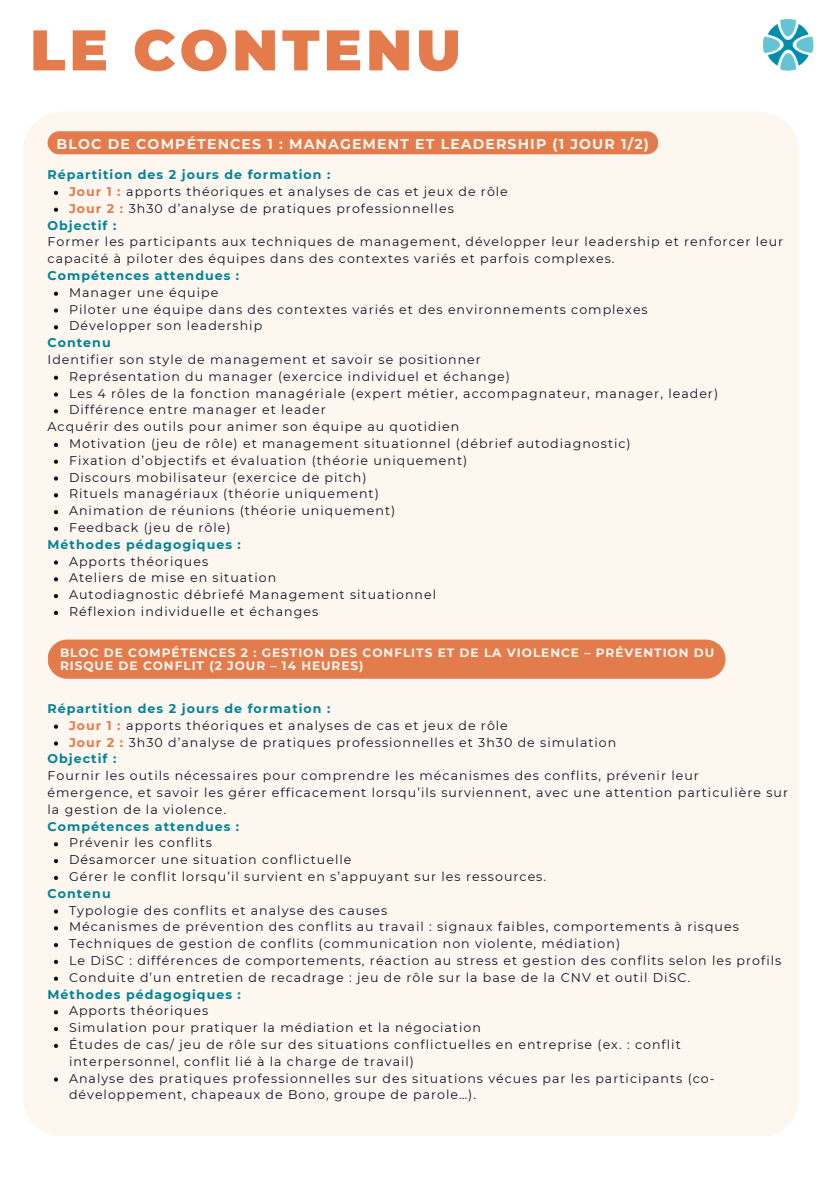
<style>
.page{position:relative;width:839px;height:1191px;background:#fff}
.page>*{position:absolute;margin:0;border:0;box-sizing:border-box;transform-origin:0 0}
.t1{font:900 57.2px "Montserrat";letter-spacing:.07em;color:#e47b4c}
.t2{font:700 14px "Montserrat";letter-spacing:.08em;color:#fdf7f0}
.t3{font:12.6px/16.8px "Montserrat";letter-spacing:.08em;color:#0e1323}
.t4{font:700 12.6px "Montserrat";letter-spacing:.08em;color:#008398}
.t5{font:700 12px/13.8px "Montserrat";letter-spacing:.08em;color:#fdf7f0}
.s1{font-weight:700;color:#e47b4c}
</style>
<div class="page">
<img style="left:763px;top:20px;width:51px;height:51px">
<div style="left:23px;top:112px;width:776px;height:1024px;background:#fdf7f0;border-radius:39px"></div>
<svg style="left:54px;top:191px;width:4px;height:4px"></svg>
<svg style="left:54px;top:208px;width:4px;height:4px"></svg>
<svg style="left:54px;top:292px;width:4px;height:4px"></svg>
<svg style="left:54px;top:308px;width:4px;height:5px"></svg>
<svg style="left:54px;top:325px;width:4px;height:4px"></svg>
<svg style="left:54px;top:376px;width:4px;height:4px"></svg>
<svg style="left:54px;top:392px;width:4px;height:5px"></svg>
<svg style="left:54px;top:409px;width:4px;height:4px"></svg>
<svg style="left:54px;top:443px;width:4px;height:4px"></svg>
<svg style="left:54px;top:460px;width:4px;height:4px"></svg>
<svg style="left:54px;top:476px;width:4px;height:5px"></svg>
<svg style="left:54px;top:493px;width:4px;height:4px"></svg>
<svg style="left:54px;top:510px;width:4px;height:4px"></svg>
<svg style="left:54px;top:527px;width:4px;height:4px"></svg>
<svg style="left:54px;top:560px;width:4px;height:5px"></svg>
<svg style="left:54px;top:577px;width:4px;height:4px"></svg>
<svg style="left:54px;top:594px;width:4px;height:4px"></svg>
<svg style="left:54px;top:611px;width:4px;height:4px"></svg>
<div style="left:48px;top:131px;width:610px;height:23px;background:#e47b4c"></div>
<svg style="left:54px;top:725px;width:4px;height:4px"></svg>
<svg style="left:54px;top:741px;width:4px;height:5px"></svg>
<svg style="left:54px;top:842px;width:4px;height:4px"></svg>
<svg style="left:54px;top:859px;width:4px;height:4px"></svg>
<svg style="left:54px;top:876px;width:4px;height:4px"></svg>
<svg style="left:54px;top:909px;width:4px;height:5px"></svg>
<svg style="left:54px;top:926px;width:4px;height:4px"></svg>
<svg style="left:54px;top:943px;width:4px;height:4px"></svg>
<svg style="left:54px;top:960px;width:4px;height:4px"></svg>
<svg style="left:54px;top:977px;width:4px;height:4px"></svg>
<svg style="left:54px;top:1010px;width:4px;height:4px"></svg>
<svg style="left:54px;top:1027px;width:4px;height:4px"></svg>
<svg style="left:54px;top:1044px;width:4px;height:4px"></svg>
<svg style="left:54px;top:1077px;width:4px;height:5px"></svg>
<div style="left:48px;top:640px;width:677px;height:39px;background:#e47b4c"></div>
<h1 class="t1" style="left:30px;top:15px;width:432px">LE CONTENU</h1>
<p class="t2" style="left:57px;top:135px;width:593px">BLOC DE COMPÉTENCES 1 : MANAGEMENT ET LEADERSHIP (1 JOUR 1/2)</p>
<h2 class="t4" style="left:48px;top:167px;width:284px">Répartition des 2 jours de formation :</h2>
<h4 class="t3" style="left:69px;top:183px;width:440px"><span class="s1">Jour 1 :</span> apports théoriques et analyses de cas et jeux de rôle</h4>
<p class="t3" style="left:69px;top:200px;width:386px"><span class="s1">Jour 2 :</span> 3h30 d’analyse de pratiques professionnelles</p>
<p class="t4" style="left:48px;top:217px;width:70px">Objectif :</p>
<p class="t3" style="left:48px;top:234px;width:737px">Former les participants aux techniques de management, développer leur leadership et renforcer leur capacité à piloter des équipes dans des contextes variés et parfois complexes.</p>
<p class="t4" style="left:48px;top:268px;width:193px">Compétences attendues :</p>
<p class="t3" style="left:69px;top:284px;width:151px">Manager une équipe</p>
<p class="t3" style="left:69px;top:301px;width:580px">Piloter une équipe dans des contextes variés et des environnements complexes</p>
<p class="t3" style="left:69px;top:318px;width:195px">Développer son leadership</p>
<p class="t4" style="left:48px;top:335px;width:65px">Contenu</p>
<p class="t3" style="left:48px;top:351px;width:435px">Identifier son style de management et savoir se positionner</p>
<p class="t3" style="left:69px;top:368px;width:442px">Représentation du manager (exercice individuel et échange)</p>
<p class="t3" style="left:69px;top:385px;width:650px">Les 4 rôles de la fonction managériale (expert métier, accompagnateur, manager, leader)</p>
<p class="t3" style="left:69px;top:402px;width:258px">Différence entre manager et leader</p>
<p class="t3" style="left:48px;top:418px;width:413px">Acquérir des outils pour animer son équipe au quotidien</p>
<p class="t3" style="left:69px;top:435px;width:563px">Motivation (jeu de rôle) et management situationnel (débrief autodiagnostic)</p>
<p class="t3" style="left:69px;top:452px;width:400px">Fixation d’objectifs et évaluation (théorie uniquement)</p>
<p class="t3" style="left:69px;top:469px;width:299px">Discours mobilisateur (exercice de pitch)</p>
<p class="t3" style="left:69px;top:486px;width:311px">Rituels managériaux (théorie uniquement)</p>
<p class="t3" style="left:69px;top:502px;width:328px">Animation de réunions (théorie uniquement)</p>
<p class="t3" style="left:69px;top:519px;width:163px">Feedback (jeu de rôle)</p>
<p class="t4" style="left:48px;top:537px;width:195px">Méthodes pédagogiques :</p>
<h4 class="t3" style="left:69px;top:553px;width:141px">Apports théoriques</h4>
<p class="t3" style="left:69px;top:570px;width:209px">Ateliers de mise en situation</p>
<p class="t3" style="left:69px;top:586px;width:368px">Autodiagnostic débriefé Management situationnel</p>
<p class="t3" style="left:69px;top:603px;width:251px">Réflexion individuelle et échanges</p>
<p class="t5" style="left:60px;top:646px;width:655px">BLOC DE COMPÉTENCES 2 : GESTION DES CONFLITS ET DE LA VIOLENCE – PRÉVENTION DU<br>RISQUE DE CONFLIT (2 JOUR – 14 HEURES)</p>
<h3 class="t4" style="left:48px;top:701px;width:284px">Répartition des 2 jours de formation :</h3>
<h4 class="t3" style="left:69px;top:717px;width:440px"><span class="s1">Jour 1 :</span> apports théoriques et analyses de cas et jeux de rôle</h4>
<p class="t3" style="left:69px;top:734px;width:549px"><span class="s1">Jour 2 :</span> 3h30 d’analyse de pratiques professionnelles et 3h30 de simulation</p>
<p class="t4" style="left:48px;top:751px;width:70px">Objectif :</p>
<p class="t3" style="left:48px;top:767px;width:742px">Fournir les outils nécessaires pour comprendre les mécanismes des conflits, prévenir leur<br>émergence, et savoir les gérer efficacement lorsqu’ils surviennent, avec une attention particulière sur la gestion de la violence.</p>
<p class="t4" style="left:48px;top:818px;width:193px">Compétences attendues :</p>
<p class="t3" style="left:69px;top:835px;width:144px">Prévenir les conflits</p>
<p class="t3" style="left:69px;top:851px;width:284px">Désamorcer une situation conflictuelle</p>
<p class="t3" style="left:69px;top:868px;width:478px">Gérer le conflit lorsqu’il survient en s’appuyant sur les ressources.</p>
<p class="t4" style="left:48px;top:886px;width:65px">Contenu</p>
<h4 class="t3" style="left:69px;top:902px;width:320px">Typologie des conflits et analyse des causes</h4>
<p class="t3" style="left:69px;top:919px;width:671px">Mécanismes de prévention des conflits au travail : signaux faibles, comportements à risques</p>
<p class="t3" style="left:69px;top:935px;width:552px">Techniques de gestion de conflits (communication non violente, médiation)</p>
<p class="t3" style="left:69px;top:952px;width:713px">Le DiSC : différences de comportements, réaction au stress et gestion des conflits selon les profils</p>
<p class="t3" style="left:69px;top:969px;width:622px">Conduite d’un entretien de recadrage : jeu de rôle sur la base de la CNV et outil DiSC.</p>
<p class="t4" style="left:48px;top:986px;width:195px">Méthodes pédagogiques :</p>
<h4 class="t3" style="left:69px;top:1003px;width:141px">Apports théoriques</h4>
<p class="t3" style="left:69px;top:1019px;width:413px">Simulation pour pratiquer la médiation et la négociation</p>
<p class="t3" style="left:69px;top:1036px;width:613px">Études de cas/ jeu de rôle sur des situations conflictuelles en entreprise (ex. : conflit interpersonnel, conflit lié à la charge de travail)</p>
<p class="t3" style="left:69px;top:1070px;width:647px">Analyse des pratiques professionnelles sur des situations vécues par les participants (co&shy;développement, chapeaux de Bono, groupe de parole…).</p>
</div>
